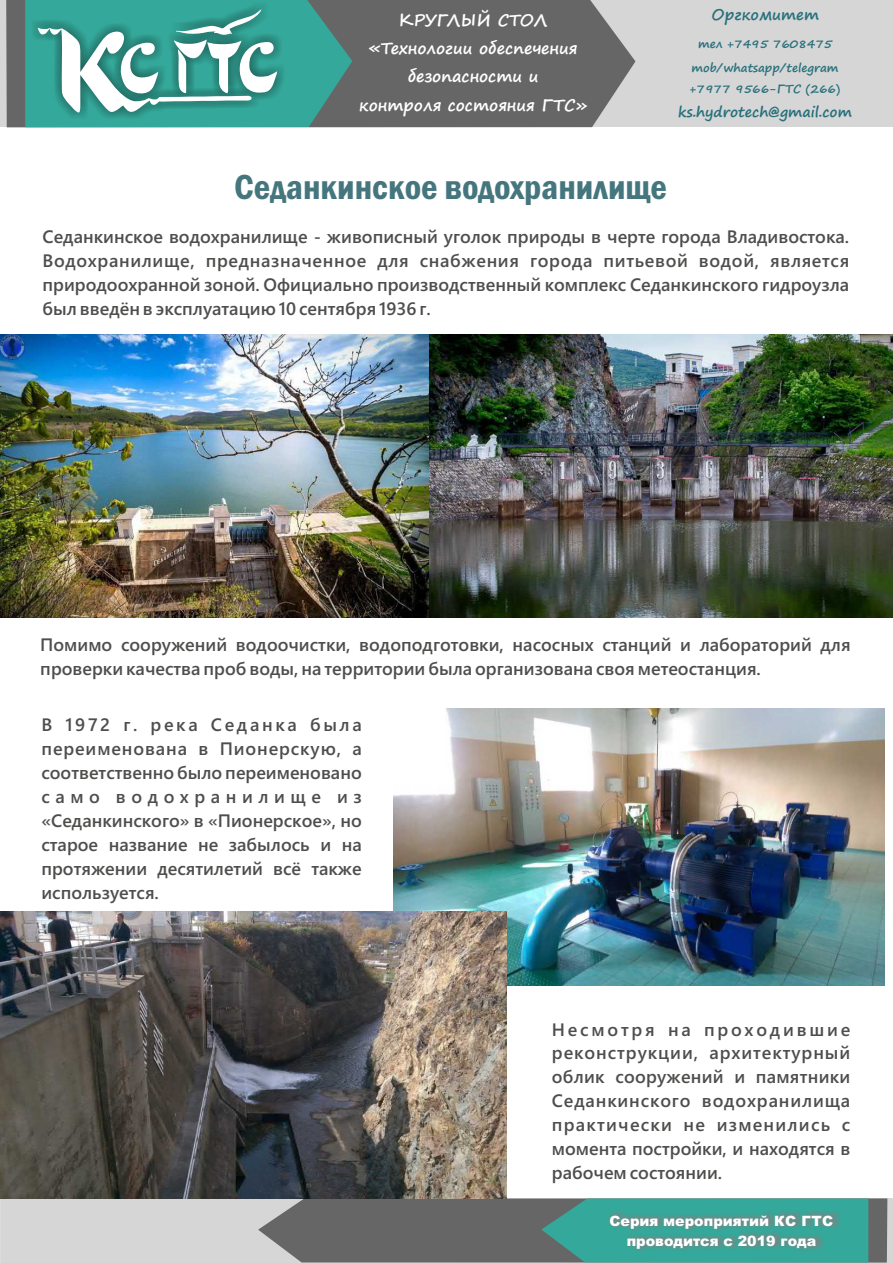
<style>
.page{position:relative;width:893px;height:1263px;background:#fff}
.page>*{position:absolute;margin:0;border:0;box-sizing:border-box;transform-origin:0 0}
.t1{font:600 condensed 36px "Franklin Gothic";color:#45767e}
.t2{font:600 18px/24px "Yu Gothic UI";color:#4e4e4d;text-align:justify}
.t3{font:700 16.2px/28.2px "Segoe Print";color:#fff;text-align:center}
.t4{font:700 15px "Segoe Print";color:#28717c}
.t5{font:900 14.25px/20.1px "Arial";color:#fff;text-align:center}
.t6{font:700 14.25px "Segoe Print";color:#27707b}
.t7{font:700 11.7px/20.4px "Segoe Print";color:#28717c}
</style>
<div class="page">
<div style="left:0;top:0;width:893px;height:127px;background:#d6d6d6"></div>
<svg style="left:6px;top:0;width:629px;height:127px;background:#6e6e6e"></svg>
<svg style="left:25px;top:0;width:327px;height:127px;background:#57aaa0"></svg>
<div style="left:1px;top:1198px;width:892px;height:64px;background:#d6d6d6"></div>
<svg style="left:258px;top:1198px;width:629px;height:64px;background:#5b817c"></svg>
<div style="left:609px;top:1212px;width:230px;height:40px;background:#818281;opacity:.98"></div>
<img style="left:0;top:334px;width:893px;height:283px">
<img style="left:394px;top:708px;width:490px;height:278px">
<img style="left:0;top:912px;width:506px;height:286px">
<p class="t3" style="left:359px;top:8px;width:229px">КРУГЛЫЙ СТОЛ «Технологии обеспечения безопасности и<br>контроля состояния ГТС»</p>
<p class="t4" style="left:711px;top:8px;width:109px">Оргкомитет</p>
<p class="t7" style="left:698px;top:34px;width:136px">тел +7495 7608475</p>
<p class="t7" style="left:690px;top:59px;width:152px">mob/whatsapp/telegram +7977 9566-ГТС (266)</p>
<p class="t6" style="left:678px;top:105px;width:175px">ks.hydrotech@gmail.com</p>
<h1 class="t1" style="left:234px;top:174px;width:434px">Седанкинское водохранилище</h1>
<p class="t2" style="left:43px;top:227px;width:808px">Седанкинское водохранилище - живописный уголок природы в черте города Владивостока.<br>Водохранилище, предназначенное для снабжения города питьевой водой, является природоохранной зоной. Официально производственный комплекс Седанкинского гидроузла был введён в эксплуатацию 10 сентября 1936 г.</p>
<p class="t2" style="left:40px;top:635px;width:812px">Помимо сооружений водоочистки, водоподготовки, насосных станций и лабораторий для проверки качества проб воды, на территории была организована своя метеостанция.</p>
<p class="t2" style="left:41px;top:714px;width:322px">В 1972 г. река Седанка была переименована в Пионерскую, а соответственно было переименовано само водохранилище из «Седанкинского» в «Пионерское», но старое название не забылось и на протяжении десятилетий всё также используется.</p>
<p class="t2" style="left:552px;top:1019px;width:300px">Несмотря на проходившие реконструкции, архитектурный облик сооружений и памятники Седанкинского водохранилища практически не изменились с момента постройки, и находятся в рабочем состоянии.</p>
<p class="t5" style="left:609px;top:1212px;width:225px">Серия мероприятий КС ГТС проводится с 2019 года</p>
</div>
